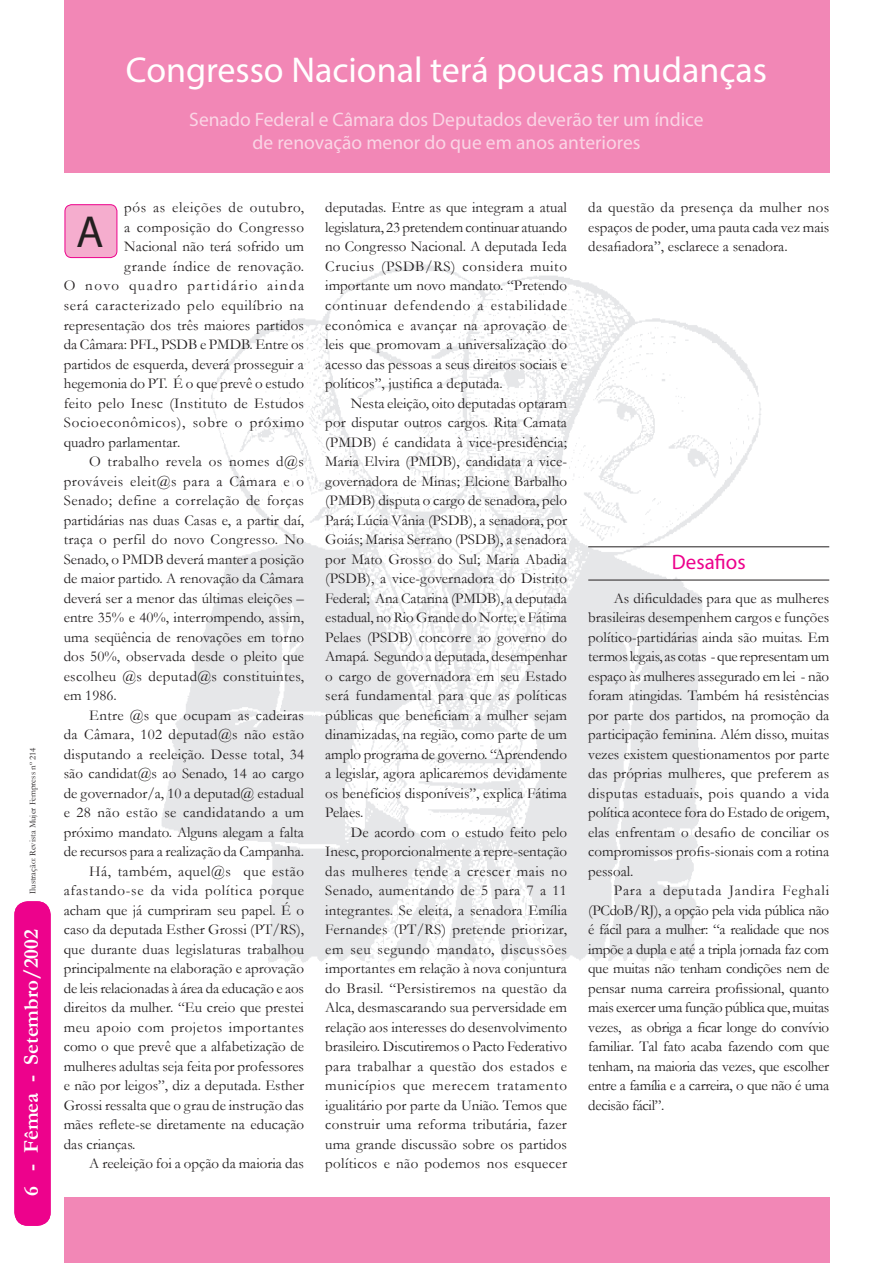
<style>
.page{position:relative;width:893px;height:1263px;background:#fff}
.page>*{position:absolute;margin:0;border:0;box-sizing:border-box;transform-origin:0 0}
.capitular_j{font:45px "Myriad Pro";color:#231f20}
.titulo_j{font:36px "Myriad Pro";color:#fff}
.t1{font:700 21px "Garamond";color:#fff}
.subt_capa_j{font:21px "Myriad Pro";color:#ed028c}
.subtitulo_j{font:19.5px "Myriad Pro";color:#fad5e5}
.corpo_texto_j{font:15px/19.5px "Garamond";color:#231f20;text-align:justify}
.corpo_texto_j-2{font:15px "Garamond";letter-spacing:.045em;color:#231f20}
.corpo_texto_j-3{font:15px "Garamond";letter-spacing:.025em;color:#231f20}
.corpo_texto_j-4{font:15px "Garamond";letter-spacing:.05em;color:#231f20}
.corpo_texto_j-5{font:15px "Garamond";letter-spacing:.1em;color:#231f20}
.corpo_texto_j-6{font:15px "Garamond";letter-spacing:.035em;color:#231f20}
.corpo_texto_j-7{font:15px "Garamond";letter-spacing:.04em;color:#231f20}
.corpo_texto_j-8{font:15px "Garamond";letter-spacing:.03em;color:#231f20}
.creditos_j{font:9px "Garamond";color:#231f20}
</style>
<div class="page">
<img style="left:162px;top:264px;width:599px;height:699px">
<div style="left:64px;top:0;width:765px;height:172px;background:#f287b6"></div>
<div style="left:14px;top:901px;width:37px;height:325px;background:#ed028c;border-radius:13px"></div>
<div style="left:65px;top:205px;width:52px;height:53px;background:#f5adce;border-radius:7px"></div>
<div style="left:65px;top:204px;width:52px;height:54px;border:1px solid #ed028c;border-radius:7px"></div>
<hr style="left:588px;top:546px;width:241px;height:1px;background:#231f20">
<hr style="left:588px;top:580px;width:241px;height:1px;background:#231f20">
<div style="left:64px;top:1197px;width:765px;height:66px;background:#f287b6"></div>
<p class="creditos_j" style="left:27px;top:894px;width:148px;rotate:-90deg">Ilustração: Revista Mujer Fempress nº 214</p>
<h3 class="t1" style="left:17px;top:1196px;width:269px;rotate:-90deg">6 - Fêmea - Setembro/2002</h3>
<p class="titulo_j" style="left:126px;top:48px;width:643px">Congresso Nacional terá poucas mudanças</p>
<p class="subtitulo_j" style="left:189px;top:108px;width:516px">Senado Federal e Câmara dos Deputados deverão ter um índice</p>
<p class="subtitulo_j" style="left:252px;top:130px;width:390px">de renovação menor do que em anos anteriores</p>
<p class="corpo_texto_j-7" style="left:124px;top:198px;width:181px">pós as eleições de outubro,</p>
<p class="corpo_texto_j-8" style="left:124px;top:217px;width:181px">a composição do Congresso</p>
<p class="corpo_texto_j" style="left:124px;top:237px;width:181px">Nacional não terá sofrido um</p>
<p class="corpo_texto_j-6" style="left:124px;top:256px;width:181px">grande índice de renovação.</p>
<p class="corpo_texto_j-5" style="left:64px;top:276px;width:242px">O novo quadro partidário ainda</p>
<p class="corpo_texto_j-2" style="left:64px;top:295px;width:242px">será caracterizado pelo equilíbrio na</p>
<p class="corpo_texto_j" style="left:64px;top:315px;width:242px">representação dos três maiores partidos</p>
<p class="corpo_texto_j" style="left:64px;top:334px;width:242px">da Câmara: PFL, PSDB e PMDB. Entre os</p>
<p class="corpo_texto_j" style="left:64px;top:354px;width:242px">partidos de esquerda, deverá prosseguir a</p>
<p class="corpo_texto_j" style="left:64px;top:373px;width:242px">hegemonia do PT. É o que prevê o estudo</p>
<p class="corpo_texto_j-3" style="left:64px;top:393px;width:242px">feito pelo Inesc (Instituto de Estudos</p>
<p class="corpo_texto_j-4" style="left:64px;top:412px;width:242px">Socioeconômicos), sobre o próximo</p>
<p class="corpo_texto_j" style="left:64px;top:432px;width:118px">quadro parlamentar.</p>
<p class="corpo_texto_j" style="left:64px;top:451px;width:242px;text-indent:26px">O trabalho revela os nomes d@s prováveis eleit@s para a Câmara e o Senado; define a correlação de forças partidárias nas duas Casas e, a partir daí, traça o perfil do novo Congresso. No Senado, o PMDB deverá manter a posição de maior partido. A renovação da Câmara deverá ser a menor das últimas eleições – entre 35% e 40%, interrompendo, assim, uma seqüência de renovações em torno dos 50%, observada desde o pleito que escolheu @s deputad@s constituintes, em 1986.</p>
<p class="corpo_texto_j" style="left:64px;top:705px;width:242px;text-indent:26px">Entre @s que ocupam as cadeiras da Câmara, 102 deputad@s não estão disputando a reeleição. Desse total, 34 são candidat@s ao Senado, 14 ao cargo de governador/a, 10 a deputad@ estadual e 28 não estão se candidatando a um próximo mandato. Alguns alegam a falta de recursos para a realização da Campanha.</p>
<p class="corpo_texto_j" style="left:64px;top:861px;width:242px;text-indent:26px">Há, também, aquel@s que estão afastando-se da vida política porque acham que já cumpriram seu papel. É o caso da deputada Esther Grossi (PT/RS), que durante duas legislaturas trabalhou principalmente na elaboração e aprovação de leis relacionadas à área da educação e aos direitos da mulher. “Eu creio que prestei meu apoio com projetos importantes como o que prevê que a alfabetização de mulheres adultas seja feita por professores e não por leigos”, diz a deputada. Esther Grossi ressalta que o grau de instrução das mães reflete-se diretamente na educação das crianças.</p>
<p class="corpo_texto_j" style="left:89px;top:1153px;width:216px">A reeleição foi a opção da maioria das</p>
<p class="capitular_j" style="left:76px;top:204px;width:29px">A</p>
<p class="corpo_texto_j" style="left:325px;top:198px;width:243px">deputadas. Entre as que integram a atual legislatura, 23 pretendem continuar atuando no Congresso Nacional. A deputada Ieda Crucius (PSDB/RS) considera muito importante um novo mandato. “Pretendo continuar defendendo a estabilidade econômica e avançar na aprovação de leis que promovam a universalização do acesso das pessoas a seus direitos sociais e políticos”, justifica a deputada.</p>
<p class="corpo_texto_j" style="left:325px;top:393px;width:243px;text-indent:26px">Nesta eleição, oito deputadas optaram por disputar outros cargos. Rita Camata (PMDB) é candidata à vice-presidência; Maria Elvira (PMDB), candidata a vice&shy;governadora de Minas; Elcione Barbalho (PMDB) disputa o cargo de senadora, pelo Pará; Lúcia Vânia (PSDB), a senadora, por Goiás; Marisa Serrano (PSDB), a senadora por Mato Grosso do Sul; Maria Abadia (PSDB), a vice-governadora do Distrito Federal; Ana Catarina (PMDB), a deputada estadual, no Rio Grande do Norte; e Fátima Pelaes (PSDB) concorre ao governo do Amapá. Segundo a deputada, desempenhar o cargo de governadora em seu Estado será fundamental para que as políticas públicas que beneficiam a mulher sejam dinamizadas, na região, como parte de um amplo programa de governo. “Aprendendo a legislar, agora aplicaremos devidamente os benefícios disponíveis”, explica Fátima Pelaes.</p>
<p class="corpo_texto_j" style="left:325px;top:822px;width:243px;text-indent:26px">De acordo com o estudo feito pelo Inesc, proporcionalmente a repre-sentação das mulheres tende a crescer mais no Senado, aumentando de 5 para 7 a 11 integrantes. Se eleita, a senadora Emília Fernandes (PT/RS) pretende priorizar, em seu segundo mandato, discussões importantes em relação à nova conjuntura do Brasil. “Persistiremos na questão da Alca, desmascarando sua perversidade em relação aos interesses do desenvolvimento brasileiro. Discutiremos o Pacto Federativo para trabalhar a questão dos estados e municípios que merecem tratamento igualitário por parte da União. Temos que construir uma reforma tributária, fazer uma grande discussão sobre os partidos políticos e não podemos nos esquecer</p>
<p class="corpo_texto_j" style="left:588px;top:198px;width:242px">da questão da presença da mulher nos espaços de poder, uma pauta cada vez mais desafiadora”, esclarece a senadora.</p>
<p class="subt_capa_j" style="left:672px;top:549px;width:75px">Desafios</p>
<p class="corpo_texto_j" style="left:588px;top:588px;width:243px;text-indent:26px">As dificuldades para que as mulheres brasileiras desempenhem cargos e funções político-partidárias ainda são muitas. Em termos legais, as cotas - que representam um espaço às mulheres assegurado em lei - não foram atingidas. Também há resistências por parte dos partidos, na promoção da participação feminina. Além disso, muitas vezes existem questionamentos por parte das próprias mulheres, que preferem as disputas estaduais, pois quando a vida política acontece fora do Estado de origem, elas enfrentam o desafio de conciliar os compromissos profis-sionais com a rotina pessoal.</p>
<p class="corpo_texto_j" style="left:588px;top:880px;width:243px;text-indent:26px">Para a deputada Jandira Feghali (PCdoB/RJ), a opção pela vida pública não é fácil para a mulher: “a realidade que nos impõe a dupla e até a tripla jornada faz com que muitas não tenham condições nem de pensar numa carreira profissional, quanto mais exercer uma função pública que, muitas vezes, as obriga a ficar longe do convívio familiar. Tal fato acaba fazendo com que tenham, na maioria das vezes, que escolher entre a família e a carreira, o que não é uma decisão fácil”.</p>
</div>
